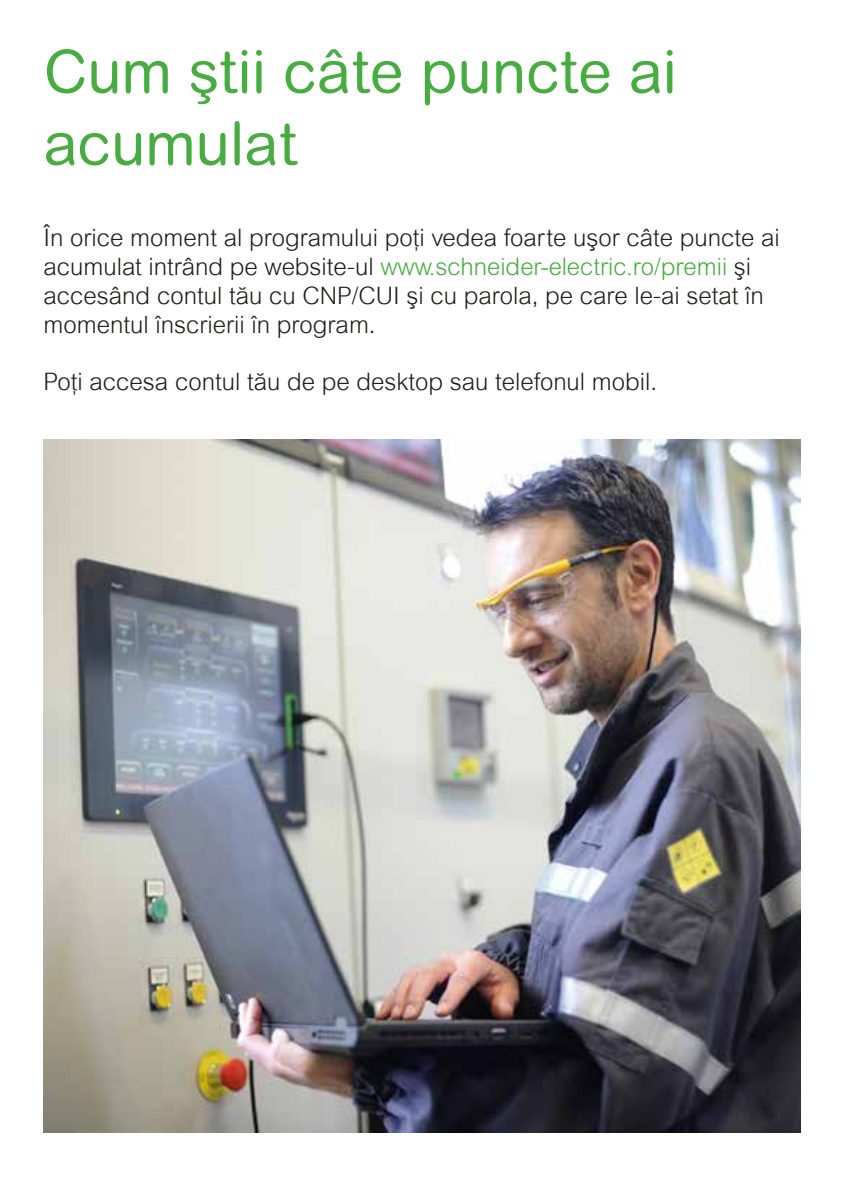
<style>
.page{position:relative;width:842px;height:1191px;background:#fff}
.page>*{position:absolute;margin:0;border:0;box-sizing:border-box;transform-origin:0 0}
.t1{font:60px/72px "Arial Rounded MT Pro";color:#48ad40}
.t2{font:24px/28.8px "Arial MT Std Light RO";color:#1d1d1b}
.t3{font:300 24px "Arial Rounded MT Pro";color:#48ad40}
.s1{font-family:"Arial MT Std Light RO";font-weight:400;color:#1d1d1b}
</style>
<div class="page">
<img style="left:44px;top:439px;width:756px;height:693px">
<h1 class="t1" style="left:44px;top:38px;width:635px">Cum ştii câte puncte ai acumulat</h1>
<p class="t2" style="left:44px;top:224px;width:738px">În orice moment al programului poţi vedea foarte uşor câte puncte ai</p>
<p class="t3" style="left:44px;top:253px;width:709px"><span class="s1">acumulat intrând pe website-ul</span> www.schneider-electric.ro/premii <span class="s1">şi</span></p>
<p class="t2" style="left:44px;top:281px;width:722px">accesând contul tău cu CNP/CUI şi cu parola, pe care le-ai setat în momentul înscrierii în program.</p>
<p class="t2" style="left:44px;top:368px;width:615px">Poţi accesa contul tău de pe desktop sau telefonul mobil.</p>
</div>
